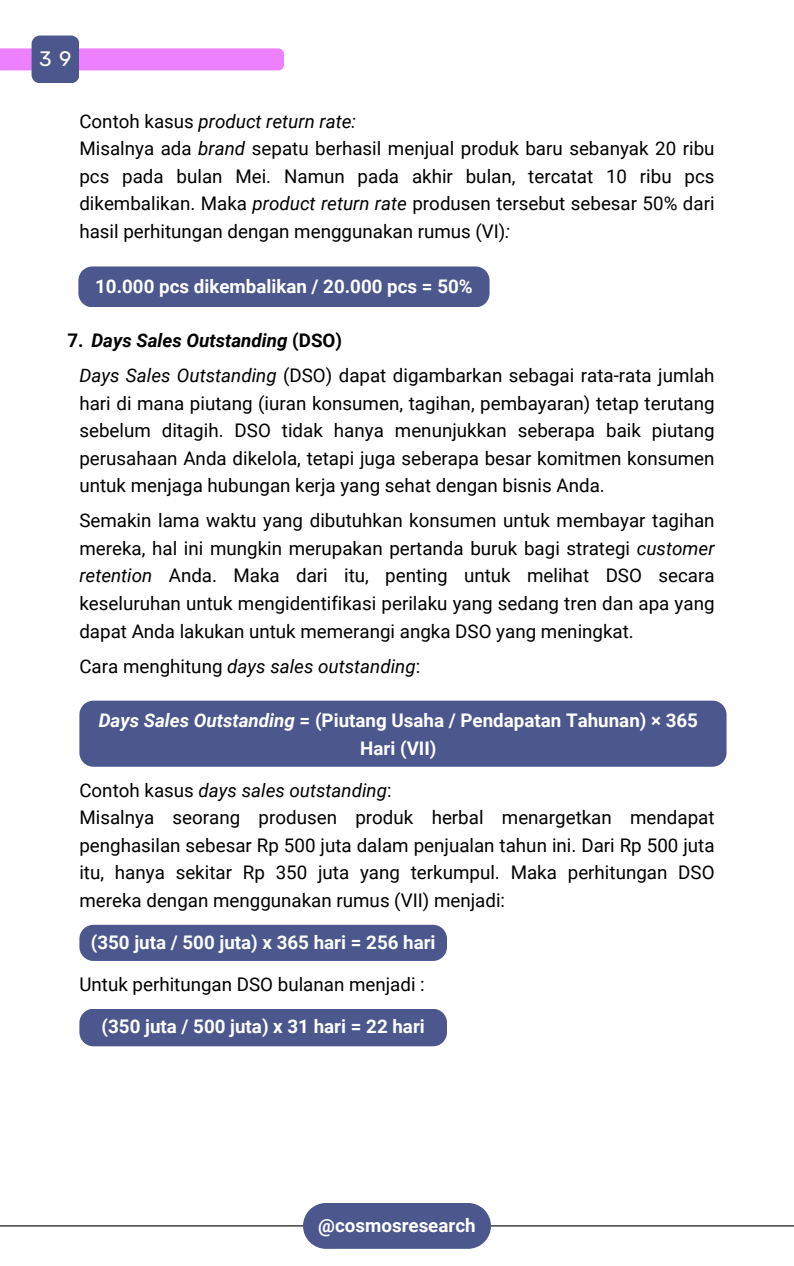
<style>
.page{position:relative;width:794px;height:1266px;background:#fff}
.page>*{position:absolute;margin:0;border:0;box-sizing:border-box;transform-origin:0 0}
.t1{font:20.92px "Rubik";color:#fff}
.t2{font:18.75px/27.6px "Roboto";color:#000}
.t3{font:700 18.75px/27.6px "Roboto";color:#fff;text-align:center}
.t4{font:italic 18.75px "Roboto";color:#000}
.t5{font:italic 700 18.75px "Roboto";color:#000}
.s1{font-style:italic}
.s2{font-style:normal}
</style>
<div class="page">
<svg style="left:0;top:36px;width:284px;height:47px"></svg>
<div style="left:303px;top:1203px;width:187px;height:45px;background:#4c578d"></div>
<hr style="left:0;top:1225px;width:303px;height:1px;background:#000">
<hr style="left:490px;top:1225px;width:303px;height:1px;background:#000">
<div style="left:78px;top:266px;width:411px;height:41px;background:#4c578d"></div>
<div style="left:79px;top:700px;width:647px;height:67px;background:#4c578d"></div>
<div style="left:79px;top:925px;width:367px;height:36px;background:#4c578d"></div>
<div style="left:79px;top:1009px;width:367px;height:37px;background:#4c578d"></div>
<p class="t1" style="left:39px;top:46px;width:34px">3 9</p>
<p class="t2" style="left:79px;top:108px;width:636px">Contoh kasus <span class="s1">product return rate:<br></span>Misalnya ada <span class="s1">brand</span> sepatu berhasil menjual produk baru sebanyak 20 ribu pcs pada bulan Mei. Namun pada akhir bulan, tercatat 10 ribu pcs dikembalikan. Maka <span class="s1">product return rate</span> produsen tersebut sebesar 50% dari hasil perhitungan dengan menggunakan rumus (VI)<span class="s1">:</span></p>
<p class="t3" style="left:95px;top:273px;width:379px">10.000 pcs dikembalikan / 20.000 pcs = 50%</p>
<p class="t5" style="left:67px;top:330px;width:276px"><span class="s2">7.</span> Days Sales Outstanding <span class="s2">(DSO)</span></p>
<p class="t2" style="left:79px;top:362px;width:636px;text-align:justify"><span class="s1">Days Sales Outstanding</span> (DSO) dapat digambarkan sebagai rata-rata jumlah hari di mana piutang (iuran konsumen, tagihan, pembayaran) tetap terutang sebelum ditagih. DSO tidak hanya menunjukkan seberapa baik piutang perusahaan Anda dikelola, tetapi juga seberapa besar komitmen konsumen untuk menjaga hubungan kerja yang sehat dengan bisnis Anda.</p>
<p class="t2" style="left:79px;top:507px;width:636px;text-align:justify">Semakin lama waktu yang dibutuhkan konsumen untuk membayar tagihan mereka, hal ini mungkin merupakan pertanda buruk bagi strategi <span class="s1">customer retention</span> Anda. Maka dari itu, penting untuk melihat DSO secara keseluruhan untuk mengidentifikasi perilaku yang sedang tren dan apa yang dapat Anda lakukan untuk memerangi angka DSO yang meningkat.</p>
<p class="t4" style="left:79px;top:655px;width:342px"><span class="s2">Cara menghitung</span> days sales outstanding<span class="s2">:</span></p>
<p class="t3" style="left:99px;top:707px;width:600px"><span class="s1">Days Sales Outstanding</span> = (Piutang Usaha / Pendapatan Tahunan) × 365<br>Hari (VII)</p>
<p class="t2" style="left:79px;top:776px;width:636px">Contoh kasus <span class="s1">days sales outstanding</span>:<br>Misalnya seorang produsen produk herbal menargetkan mendapat penghasilan sebesar Rp 500 juta dalam penjualan tahun ini. Dari Rp 500 juta itu, hanya sekitar Rp 350 juta yang terkumpul. Maka perhitungan DSO mereka dengan menggunakan rumus (VII) menjadi:</p>
<p class="t3" style="left:91px;top:928px;width:346px">(350 juta / 500 juta) x 365 hari = 256 hari</p>
<p class="t2" style="left:79px;top:970px;width:347px">Untuk perhitungan DSO bulanan menjadi :</p>
<p class="t3" style="left:101px;top:1013px;width:324px">(350 juta / 500 juta) x 31 hari = 22 hari</p>
<p class="t3" style="left:318px;top:1211px;width:159px">@cosmosresearch</p>
</div>
